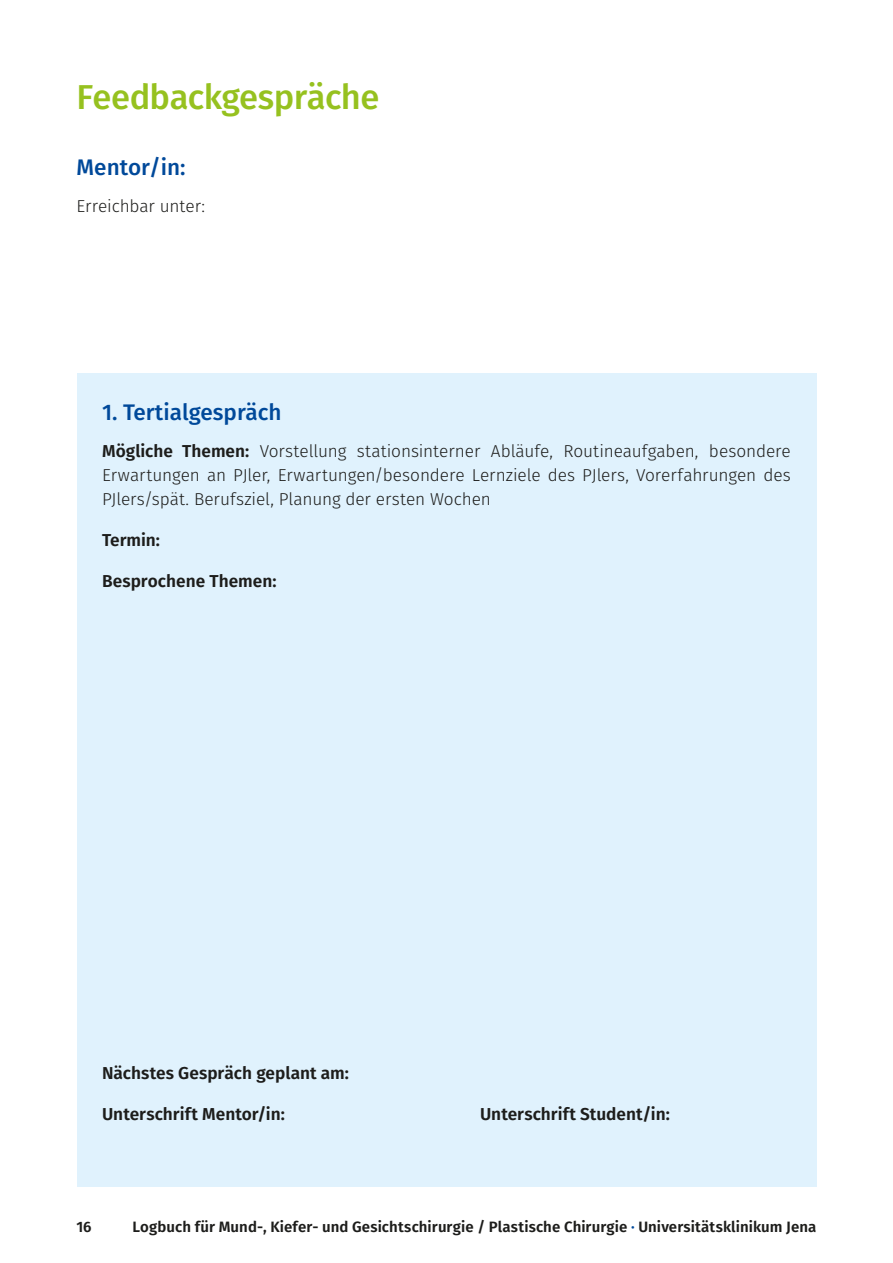
<style>
.page{position:relative;width:893px;height:1263px;background:#fff}
.page>*{position:absolute;margin:0;border:0;box-sizing:border-box;transform-origin:0 0}
.t1{font:500 34.5px "Fira Sans";letter-spacing:-.015em;color:#96c11f}
.t2{font:500 22.5px "Fira Sans";color:#00499a}
.t3{font:300 17.25px/24px "Fira Sans";letter-spacing:-.005em;color:#1d1d1b;text-align:justify}
.t4{font:600 17.25px "Fira Sans";color:#1d1d1b}
.t5{font:600 15px "Fira Sans";letter-spacing:.005em;color:#1d1d1b}
.s1{font-weight:600}
.s2{color:#00499a}
</style>
<div class="page">
<div style="left:77px;top:373px;width:739px;height:813px;background:#e0f2fd"></div>
<h1 class="t1" style="left:77px;top:69px;width:304px">Feedbackgespräche</h1>
<h2 class="t2" style="left:77px;top:149px;width:111px">Mentor/in:</h2>
<p class="t3" style="left:77px;top:194px;width:130px">Erreichbar unter:</p>
<h2 class="t2" style="left:102px;top:394px;width:181px">1. Tertialgespräch</h2>
<p class="t3" style="left:102px;top:439px;width:690px"><span class="s1">Mögliche Themen:</span> Vorstellung stationsinterner Abläufe, Routineaufgaben, besondere Erwartungen an PJler, Erwartungen/besondere Lernziele des PJlers, Vorerfahrungen des PJlers/spät . Berufsziel, Planung der ersten Wochen</p>
<p class="t4" style="left:102px;top:525px;width:60px">Termin:</p>
<p class="t4" style="left:102px;top:566px;width:176px">Besprochene Themen:</p>
<p class="t4" style="left:102px;top:1059px;width:248px">Nächstes Gespräch geplant am:</p>
<p class="t4" style="left:102px;top:1100px;width:184px">Unterschrift Mentor/in:</p>
<p class="t4" style="left:480px;top:1100px;width:191px">Unterschrift Student/in:</p>
<p class="t5" style="left:77px;top:1214px;width:17px">16</p>
<p class="t5" style="left:132px;top:1214px;width:685px">Logbuch für Mund-, Kiefer- und Gesichtschirurgie / Plastische Chirurgie <span class="s2">·</span> Universitätsklinikum Jena</p>
</div>
